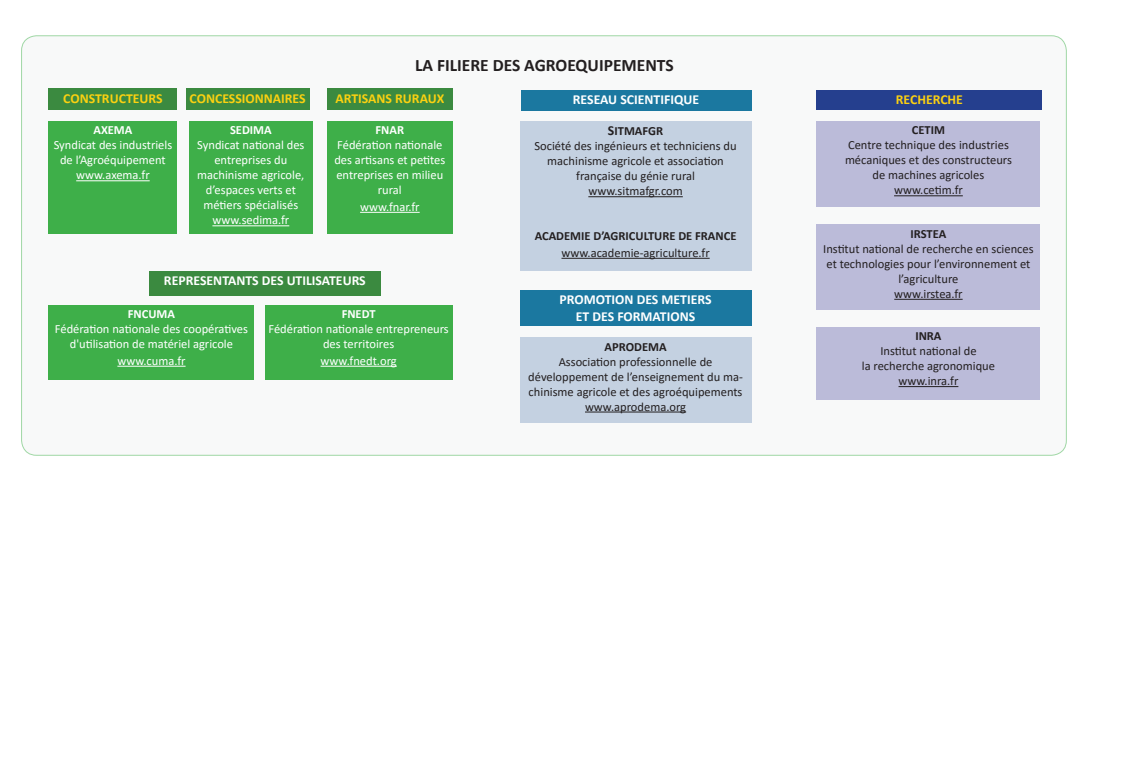
<style>
.page{position:relative;width:1134px;height:780px;background:#fff}
.page>*{position:absolute;margin:0;border:0;box-sizing:border-box;transform-origin:0 0}
.t1{font:700 17.5px "Calibri";color:#231f20}
.t2{font:700 13.75px "Calibri";color:#fff}
.t3{font:700 13.75px "Calibri";color:#fcd111}
.t4{font:12.5px/15px "Calibri";color:#231f20;text-align:center}
.t5{font:12.5px/15px "Calibri";color:#fff;text-align:center}
.t6{font:700 12.5px "Calibri";color:#231f20}
.t7{font:700 12.5px "Calibri";color:#fff}
.s1{font-weight:700;font-size:13.75px}
.s2{font-weight:700}
</style>
<div class="page">
<div style="left:22px;top:36px;width:1044px;height:419px;background:#f2f3f4;border-radius:15px"></div>
<div style="left:49px;top:121px;width:128px;height:113px;background:#3eaf49"></div>
<hr style="left:76px;top:180px;width:74px;height:1px;background:#fff">
<div style="left:189px;top:121px;width:123px;height:113px;background:#3eaf49"></div>
<hr style="left:212px;top:225px;width:77px;height:1px;background:#fff">
<div style="left:327px;top:121px;width:125px;height:113px;background:#3eaf49"></div>
<hr style="left:360px;top:212px;width:60px;height:1px;background:#fff">
<div style="left:49px;top:305px;width:205px;height:75px;background:#3eaf49"></div>
<hr style="left:117px;top:366px;width:69px;height:1px;background:#fff">
<div style="left:817px;top:121px;width:223px;height:85px;background:#bbbbd9"></div>
<hr style="left:894px;top:195px;width:69px;height:1px;background:#231f20">
<div style="left:520px;top:337px;width:231px;height:85px;background:#c4d1e1"></div>
<hr style="left:585px;top:411px;width:101px;height:1px;background:#231f20">
<div style="left:520px;top:121px;width:231px;height:150px;background:#c4d1e1"></div>
<hr style="left:588px;top:196px;width:95px;height:1px;background:#231f20">
<hr style="left:561px;top:258px;width:149px;height:1px;background:#231f20">
<div style="left:49px;top:89px;width:128px;height:21px;background:#3b8a40"></div>
<div style="left:186px;top:89px;width:123px;height:21px;background:#3b8a40"></div>
<div style="left:327px;top:89px;width:125px;height:21px;background:#3b8a40"></div>
<div style="left:149px;top:271px;width:231px;height:25px;background:#3b8a40"></div>
<div style="left:521px;top:90px;width:230px;height:21px;background:#1b78a0"></div>
<div style="left:520px;top:290px;width:231px;height:35px;background:#1b78a0"></div>
<div style="left:265px;top:305px;width:187px;height:75px;background:#3eaf49"></div>
<hr style="left:321px;top:366px;width:76px;height:1px;background:#fff">
<div style="left:817px;top:90px;width:225px;height:20px;background:#253f8e"></div>
<div style="left:817px;top:225px;width:223px;height:85px;background:#bbbbd9"></div>
<hr style="left:894px;top:299px;width:69px;height:1px;background:#231f20">
<div style="left:817px;top:327px;width:223px;height:73px;background:#bbbbd9"></div>
<hr style="left:898px;top:386px;width:60px;height:1px;background:#231f20">
<h1 class="t1" style="left:415px;top:53px;width:260px">LA FILIERE DES AGROEQUIPEMENTS</h1>
<p class="t3" style="left:63px;top:88px;width:101px">CONSTRUCTEURS</p>
<p class="t3" style="left:190px;top:88px;width:118px">CONCESSIONNAIRES</p>
<p class="t3" style="left:335px;top:88px;width:110px">ARTISANS RURAUX</p>
<p class="t7" style="left:93px;top:121px;width:41px">AXEMA</p>
<p class="t5" style="left:54px;top:137px;width:120px">Syndicat des industriels de l’Agroéquipement www.axema.fr</p>
<p class="t7" style="left:230px;top:121px;width:43px">SEDIMA</p>
<p class="t5" style="left:197px;top:137px;width:109px">Syndicat national des entreprises du machinisme agricole, d’espaces verts et métiers spécialisés www.sedima.fr</p>
<p class="t7" style="left:376px;top:121px;width:30px">FNAR</p>
<p class="t5" style="left:334px;top:137px;width:112px">Fédération nationale des artisans et petites entreprises en milieu rural</p>
<p class="t5" style="left:360px;top:199px;width:61px">www.fnar.fr</p>
<p class="t2" style="left:164px;top:270px;width:203px">REPRESENTANTS DES UTILISATEURS</p>
<p class="t2" style="left:573px;top:90px;width:128px">RESEAU SCIENTIFIQUE</p>
<p class="t4" style="left:534px;top:123px;width:204px"><span class="s1">S</span><span class="s2">ITMAFGR<br></span>Société des ingénieurs et techniciens du machinisme agricole et association française du génie rural www.sitmafgr.com</p>
<p class="t6" style="left:535px;top:227px;width:203px">ACADEMIE D’AGRICULTURE DE FRANCE</p>
<p class="t4" style="left:561px;top:245px;width:150px">www.academie-agriculture.fr</p>
<p class="t2" style="left:559px;top:290px;width:154px">PROMOTION DES METIERS</p>
<p class="t7" style="left:128px;top:305px;width:49px">FNCUMA</p>
<p class="t5" style="left:55px;top:321px;width:195px">Fédération nationale des coopératives d'utilisation de matériel agricole</p>
<p class="t5" style="left:117px;top:353px;width:70px">www.cuma.fr</p>
<p class="t7" style="left:342px;top:305px;width:35px">FNEDT</p>
<p class="t2" style="left:576px;top:306px;width:121px">ET DES FORMATIONS</p>
<p class="t5" style="left:268px;top:321px;width:182px">Fédération nationale entrepreneurs des territoires</p>
<p class="t5" style="left:321px;top:353px;width:78px">www.fnedt.org</p>
<p class="t6" style="left:604px;top:337px;width:64px">APRODEMA</p>
<p class="t4" style="left:528px;top:353px;width:216px">Association professionnelle de développement de l’enseignement du ma&shy;chinisme agricole et des agroéquipements www.aprodema.org</p>
<p class="t3" style="left:896px;top:90px;width:69px">RECHERCHE</p>
<p class="t6" style="left:912px;top:121px;width:35px">CETIM</p>
<p class="t4" style="left:845px;top:137px;width:168px">Centre technique des industries mécaniques et des constructeurs de machines agricoles www.cetim.fr</p>
<p class="t6" style="left:910px;top:225px;width:37px">IRSTEA</p>
<p class="t4" style="left:823px;top:241px;width:212px">Institut national de recherche en sciences et technologies pour l’environnement et l’agriculture<br>www.irstea.fr</p>
<p class="t6" style="left:915px;top:327px;width:28px">INRA</p>
<p class="t4" style="left:862px;top:343px;width:135px">Institut national de<br>la recherche agronomique www.inra.fr</p>
</div>
